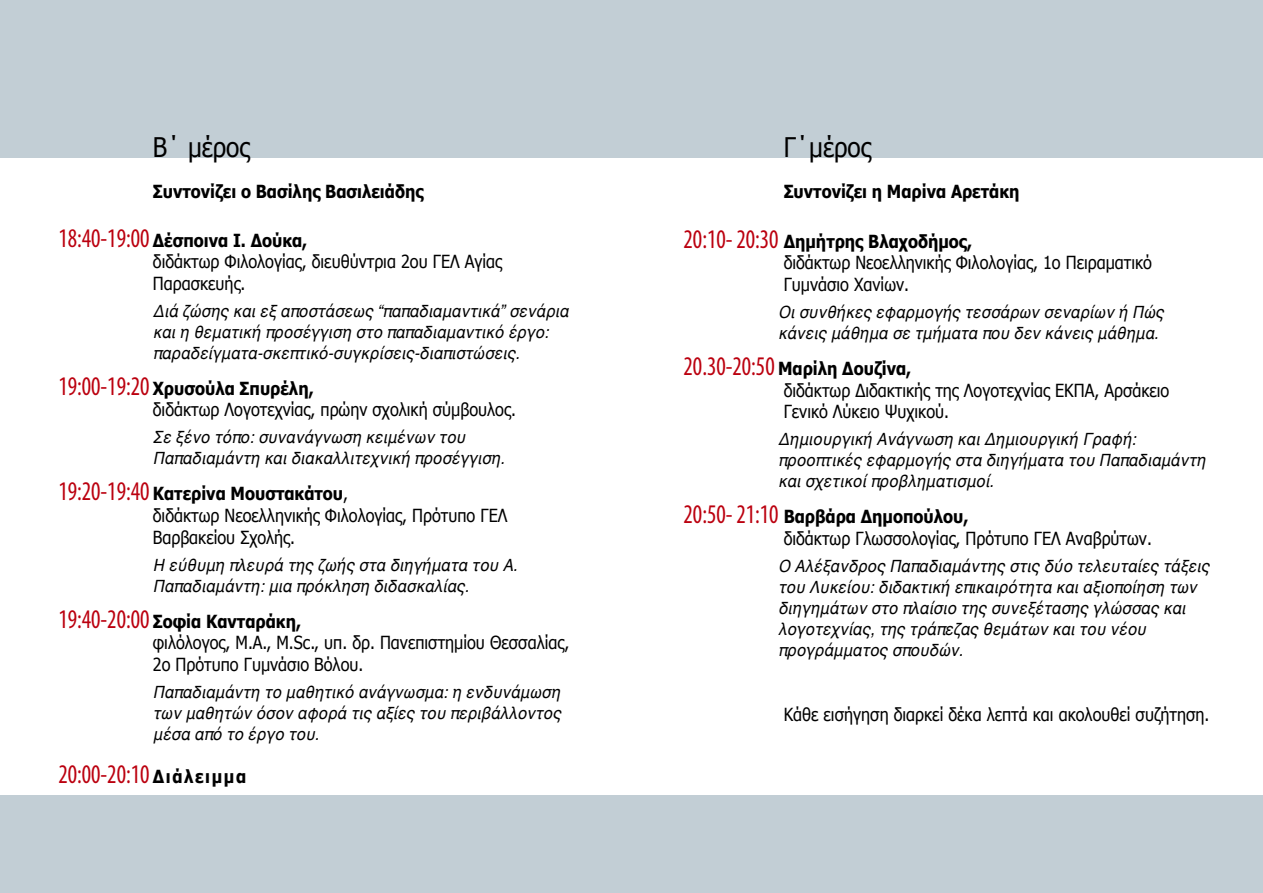
<style>
.page{position:relative;width:1263px;height:893px;background:#fff}
.page>*{position:absolute;margin:0;border:0;box-sizing:border-box;transform-origin:0 0}
.t1{font:condensed 27px "Myriad Pro";color:#bb000f;scale:.9 1}
.t2{font:27px "Tahoma";color:#000;scale:.9 1}
.t3{font:18px/21.6px "Tahoma";color:#000;scale:.9 1}
.t4{font:700 18px "Tahoma";color:#000;scale:.9 1}
.t5{font:italic 17.25px/21px "Helvetica";color:#000;scale:.9 1}
.s1{font-family:"Myriad Pro";font-stretch:condensed;font-size:27px;color:#bb000f}
.s2{font-weight:700}
.s3{font-family:"Tahoma";font-weight:700;font-stretch:normal;font-size:18px;color:#000}
</style>
<div class="page">
<div style="left:0;top:0;width:1263px;height:158px;background:#c2ced5"></div>
<div style="left:0;top:796px;width:1263px;height:97px;background:#c2ced5"></div>
<h1 class="t2" style="left:153px;top:129px;width:109px">Β΄ μέρος</h1>
<p class="t4" style="left:153px;top:179px;width:302px">Συντονίζει ο Βασίλης Βασιλειάδης</p>
<p class="t3" style="left:153px;top:228px;width:390px;text-indent:-94px"><span class="s1">18:40-19:00</span> <span class="s2">Δέσποινα I. Δούκα,<br></span>διδάκτωρ Φιλολογίας, διευθύντρια 2ου ΓΕΛ Αγίας<br>Παρασκευής.</p>
<p class="t5" style="left:153px;top:301px;width:463px">Διά ζώσης και εξ αποστάσεως “παπαδιαμαντικά” σενάρια και η θεματική προσέγγιση στο παπαδιαμαντικό έργο: παραδείγματα-σκεπτικό-συγκρίσεις-διαπιστώσεις.</p>
<p class="t3" style="left:153px;top:377px;width:405px;text-indent:-94px"><span class="s1">19:00-19:20</span> <span class="s2">Χρυσούλα Σπυρέλη,<br></span>διδάκτωρ Λογοτεχνίας, πρώην σχολική σύμβουλος.</p>
<p class="t5" style="left:153px;top:427px;width:392px">Σε ξένο τόπο: συνανάγνωση κειμένων του<br>Παπαδιαμάντη και διακαλλιτεχνική προσέγγιση.</p>
<p class="t3" style="left:153px;top:482px;width:395px;text-indent:-94px"><span class="s1">19:20-19:40</span> <span class="s2">Κατερίνα Μουστακάτου</span>,<br>διδάκτωρ Νεοελληνικής Φιλολογίας, Πρότυπο ΓΕΛ<br>Βαρβακείου Σχολής.</p>
<p class="t5" style="left:153px;top:554px;width:406px">Η εύθυμη πλευρά της ζωής στα διηγήματα του Α.<br>Παπαδιαμάντη: μια πρόκληση διδασκαλίας.</p>
<p class="t3" style="left:153px;top:609px;width:464px;text-indent:-94px"><span class="s1">19:40-20:00</span> <span class="s2">Σοφία Κανταράκη,<br></span>φιλόλογος, M.A., M.Sc., υπ. δρ. Πανεπιστημίου Θεσσαλίας,<br>2ο Πρότυπο Γυμνάσιο Βόλου.</p>
<p class="t5" style="left:153px;top:682px;width:455px;text-align:justify">Παπαδιαμάντη το μαθητικό ανάγνωσμα: η ενδυνάμωση των μαθητών όσον αφορά τις αξίες του περιβάλλοντος μέσα από το έργο του.</p>
<h1 class="t1" style="left:58px;top:758px;width:210px">20:00-20:10 <span class="s3">Διάλειμμα</span></h1>
<h1 class="t2" style="left:784px;top:129px;width:99px">Γ΄μέρος</h1>
<p class="t4" style="left:784px;top:179px;width:263px">Συντονίζει η Μαρίνα Αρετάκη</p>
<p class="t3" style="left:784px;top:230px;width:411px;text-indent:-100px"><span class="s1">20:10- 20:30</span> <span class="s2">Δημήτρης Βλαχοδήμος,<br></span>διδάκτωρ Νεοελληνικής Φιλολογίας, 1ο Πειραματικό<br>Γυμνάσιο Χανίων.</p>
<p class="t5" style="left:778px;top:302px;width:430px">Οι συνθήκες εφαρμογής τεσσάρων σεναρίων ή Πώς κάνεις μάθημα σε τμήματα που δεν κάνεις μάθημα.</p>
<p class="t3" style="left:784px;top:357px;width:430px;text-indent:-100px"><span class="s1">20.30-20:50</span> <span class="s2">Μαρίλη Δουζίνα,<br></span>διδάκτωρ Διδακτικής της Λογοτεχνίας ΕΚΠΑ, Αρσάκειο<br>Γενικό Λύκειο Ψυχικού.</p>
<p class="t5" style="left:778px;top:429px;width:477px">Δημιουργική Ανάγνωση και Δημιουργική Γραφή: προοπτικές εφαρμογής στα διηγήματα του Παπαδιαμάντη και σχετικοί προβληματισμοί.</p>
<p class="t3" style="left:784px;top:505px;width:411px;text-indent:-100px"><span class="s1">20:50- 21:10</span> <span class="s2">Βαρβάρα Δημοπούλου,<br></span>διδάκτωρ Γλωσσολογίας, Πρότυπο ΓΕΛ Αναβρύτων.</p>
<p class="t5" style="left:778px;top:556px;width:481px">Ο Αλέξανδρος Παπαδιαμάντης στις δύο τελευταίες τάξεις του Λυκείου: διδακτική επικαιρότητα και αξιοποίηση των διηγημάτων στο πλαίσιο της συνεξέτασης γλώσσας και λογοτεχνίας, της τράπεζας θεμάτων και του νέου προγράμματος σπουδών.</p>
<p class="t3" style="left:784px;top:703px;width:474px">Κάθε εισήγηση διαρκεί δέκα λεπτά και ακολουθεί συζήτηση.</p>
</div>
